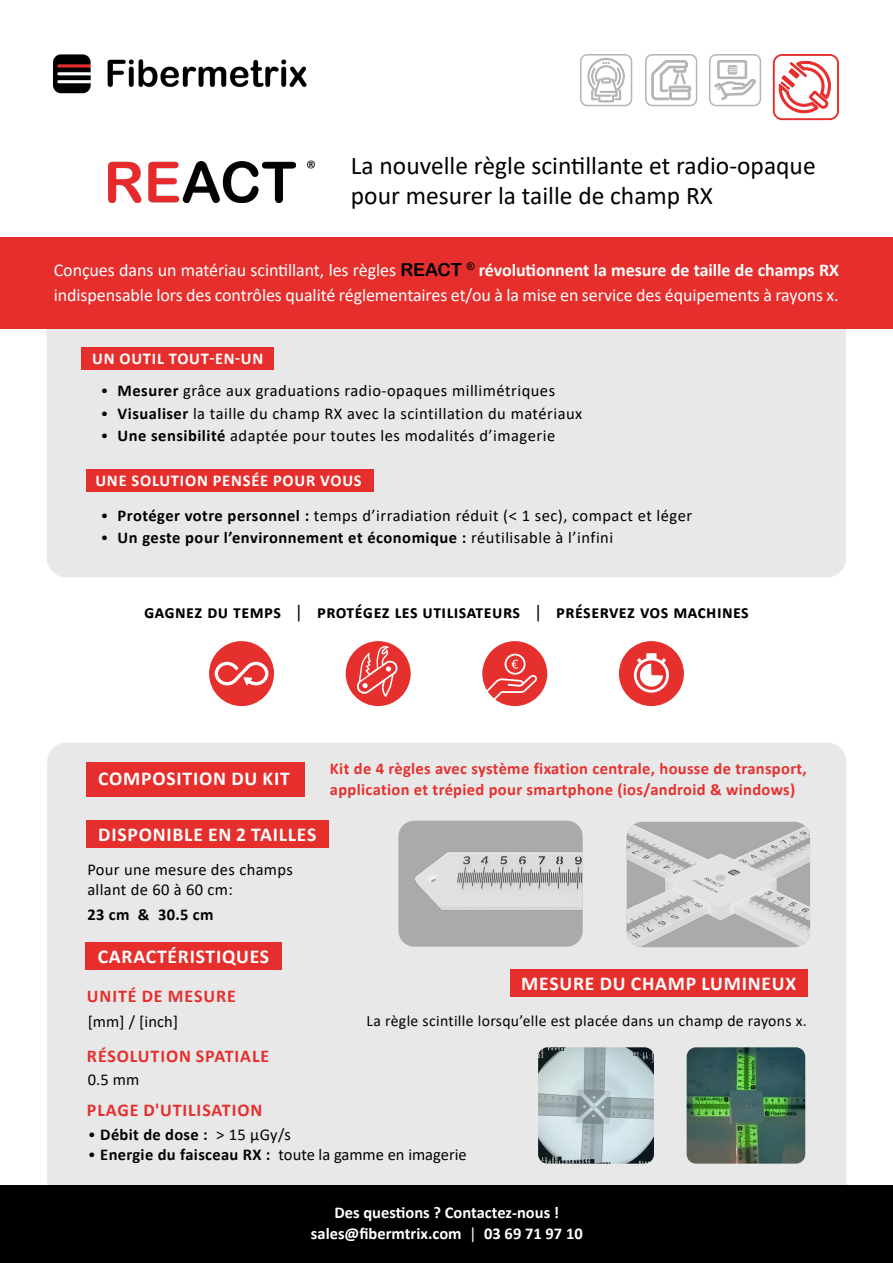
<style>
.page{position:relative;width:893px;height:1263px;background:#fff}
.page>*{position:absolute;margin:0;border:0;box-sizing:border-box;transform-origin:0 0}
.t1{font:25.5px/30.6px "Calibri";color:#020203}
.t2{font:21px "Calibri";color:#000}
.t3{font:700 19.65px "Calibri";letter-spacing:.04em;color:#fff}
.t4{font:700 18.75px "Calibri";letter-spacing:.025em;color:#000;scale:.95 1}
.t5{font:18px/25.5px "Calibri";letter-spacing:-.005em;color:#fff}
.t6{font:700 18px "Calibri";letter-spacing:.05em;color:#e62f2c}
.t7{font:16.5px "Calibri";letter-spacing:.03em;color:#000}
.t8{font:700 16.5px/21px "Calibri";letter-spacing:.02em;color:#e6302d}
.t9{font:16.5px/19.5px "Calibri";letter-spacing:.01em;color:#020203}
.t10{font:700 16.5px "Calibri";letter-spacing:.02em;color:#020203}
.t11{font:700 16.5px/21px "Calibri";color:#fff;text-align:center}
.t12{font:700 16.5px "Calibri";letter-spacing:.05em;color:#fff}
.t13{font:15.75px "Calibri";letter-spacing:.02em;color:#020203}
.s1{font-family:"Arial Rounded MT Bold";color:#000}
.s2{font-weight:700}
.s3{font-weight:300;color:#020203}
.s4{font-weight:300}
.s5{font-weight:400}
</style>
<div class="page">
<div style="left:47px;top:743px;width:799px;height:495px;background:#e8e8e9;border-radius:19px"></div>
<div style="left:0;top:1185px;width:893px;height:78px;background:#000"></div>
<div style="left:85px;top:942px;width:197px;height:27px;background:#e62f2c"></div>
<div style="left:510px;top:969px;width:298px;height:28px;background:#e62f2c"></div>
<div style="left:86px;top:820px;width:242px;height:28px;background:#e62f2c"></div>
<img style="left:398px;top:821px;width:185px;height:126px">
<div style="left:86px;top:762px;width:218px;height:34px;background:#e62f2c"></div>
<img style="left:627px;top:822px;width:183px;height:125px">
<img style="left:687px;top:1047px;width:118px;height:116px">
<img style="left:538px;top:1047px;width:116px;height:116px">
<div style="left:47px;top:300px;width:799px;height:277px;background:#e8e8e9;border-radius:19px"></div>
<div style="left:81px;top:347px;width:193px;height:23px;background:#e62f2c"></div>
<div style="left:86px;top:469px;width:287px;height:23px;background:#e62f2c"></div>
<img style="left:54px;top:54px;width:253px;height:40px">
<div style="left:0;top:237px;width:893px;height:91px;background:#e62f2c"></div>
<svg style="left:587px;top:58px;width:38px;height:45px"></svg>
<div style="left:580px;top:54px;width:52px;height:52px;border:2px solid #b5b5b6;border-radius:7px"></div>
<img style="left:109px;top:161px;width:187px;height:41px">
<svg style="left:346px;top:641px;width:65px;height:65px"></svg>
<svg style="left:619px;top:641px;width:65px;height:65px"></svg>
<svg style="left:209px;top:641px;width:65px;height:65px"></svg>
<svg style="left:482px;top:641px;width:65px;height:65px"></svg>
<div style="left:709px;top:54px;width:52px;height:52px;border:2px solid #b5b5b6;border-radius:7px"></div>
<svg style="left:712px;top:60px;width:46px;height:43px"></svg>
<svg style="left:779px;top:61px;width:52px;height:52px"></svg>
<div style="left:773px;top:54px;width:66px;height:66px;border:2px solid #e6302d;border-radius:8px"></div>
<div style="left:645px;top:54px;width:52px;height:52px;border:2px solid #b5b5b6;border-radius:7px"></div>
<svg style="left:651px;top:60px;width:41px;height:41px"></svg>
<p class="t2" style="left:306px;top:153px;width:12px">®</p>
<h1 class="t1" style="left:351px;top:149px;width:466px">La nouvelle règle scintillante et radio-opaque pour mesurer la taille de champ RX</h1>
<p class="t5" style="left:54px;top:256px;width:787px">Conçues dans un matériau scintillant, les règles <span class="s1">REACT</span> <sup>®</sup> <span class="s2">révolutionnent la mesure de taille de champs RX </span>indispensable lors des contrôles qualité réglementaires et/ou à la mise en service des équipements à rayons x.</p>
<p class="t12" style="left:92px;top:347px;width:173px">UN OUTIL TOUT-EN-UN</p>
<p class="t7" style="left:100px;top:379px;width:456px"><span class="s3">•</span> <span class="s2">Mesurer</span> grâce aux graduations radio-opaques millimétriques</p>
<p class="t7" style="left:100px;top:402px;width:483px"><span class="s3">•</span> <span class="s2">Visualiser</span> la taille du champ RX avec la scintillation du matériaux</p>
<p class="t7" style="left:100px;top:424px;width:456px"><span class="s3">•</span> <span class="s2">Une sensibilité</span> adaptée pour toutes les modalités d’imagerie</p>
<p class="t12" style="left:95px;top:469px;width:268px">UNE SOLUTION PENSÉE POUR VOUS</p>
<p class="t7" style="left:100px;top:504px;width:593px"><span class="s3">•</span> <span class="s2">Protéger votre personnel :</span> temps d’irradiation réduit (&lt; 1 sec), compact et léger</p>
<p class="t10" style="left:100px;top:526px;width:514px"><span class="s4">•</span> Un geste pour l’environnement et économique : <span class="s5">réutilisable à l’infini</span></p>
<p class="t4" style="left:144px;top:599px;width:638px">gagnez du temps <span class="s5">|</span> protégez les utilisateurs <span class="s5">|</span> préservez vos machines</p>
<p class="t3" style="left:98px;top:765px;width:193px">COMPOSITION DU KIT</p>
<p class="t3" style="left:98px;top:820px;width:220px">DISPONIBLE EN 2 TAILLES</p>
<p class="t9" style="left:87px;top:859px;width:207px">Pour une mesure des champs allant de 60 à 60 cm:</p>
<p class="t10" style="left:87px;top:903px;width:128px">23 cm &amp; 30.5 cm</p>
<p class="t3" style="left:98px;top:942px;width:173px">CARACTÉRISTIQUES</p>
<p class="t6" style="left:87px;top:983px;width:150px">UNITÉ DE MESURE</p>
<p class="t9" style="left:88px;top:1011px;width:92px">[mm] / [inch]</p>
<p class="t6" style="left:87px;top:1043px;width:184px">RÉSOLUTION SPATIALE</p>
<p class="t9" style="left:88px;top:1069px;width:53px">0.5 mm</p>
<p class="t6" style="left:87px;top:1097px;width:177px">PLAGE D'UTILISATION</p>
<p class="t8" style="left:330px;top:758px;width:478px">Kit de 4 règles avec système fixation centrale, housse de transport, application et trépied pour smartphone (ios/android &amp; windows)</p>
<p class="t3" style="left:521px;top:969px;width:276px">MESURE DU CHAMP LUMINEUX</p>
<p class="t13" style="left:366px;top:1009px;width:442px">La règle scintille lorsqu’elle est placée dans un champ de rayons x.</p>
<p class="t10" style="left:88px;top:1123px;width:205px"><span class="s4">•</span> Débit de dose : <span class="s5">&gt; 15 μGy/s</span></p>
<p class="t9" style="left:88px;top:1144px;width:381px"><span class="s4">•</span> <span class="s2">Energie du faisceau RX :</span> toute la gamme en imagerie</p>
<p class="t11" style="left:311px;top:1202px;width:273px">Des questions ? Contactez-nous ! sales@fibermtrix.com <span class="s5">|</span> 03 69 71 97 10</p>
</div>
